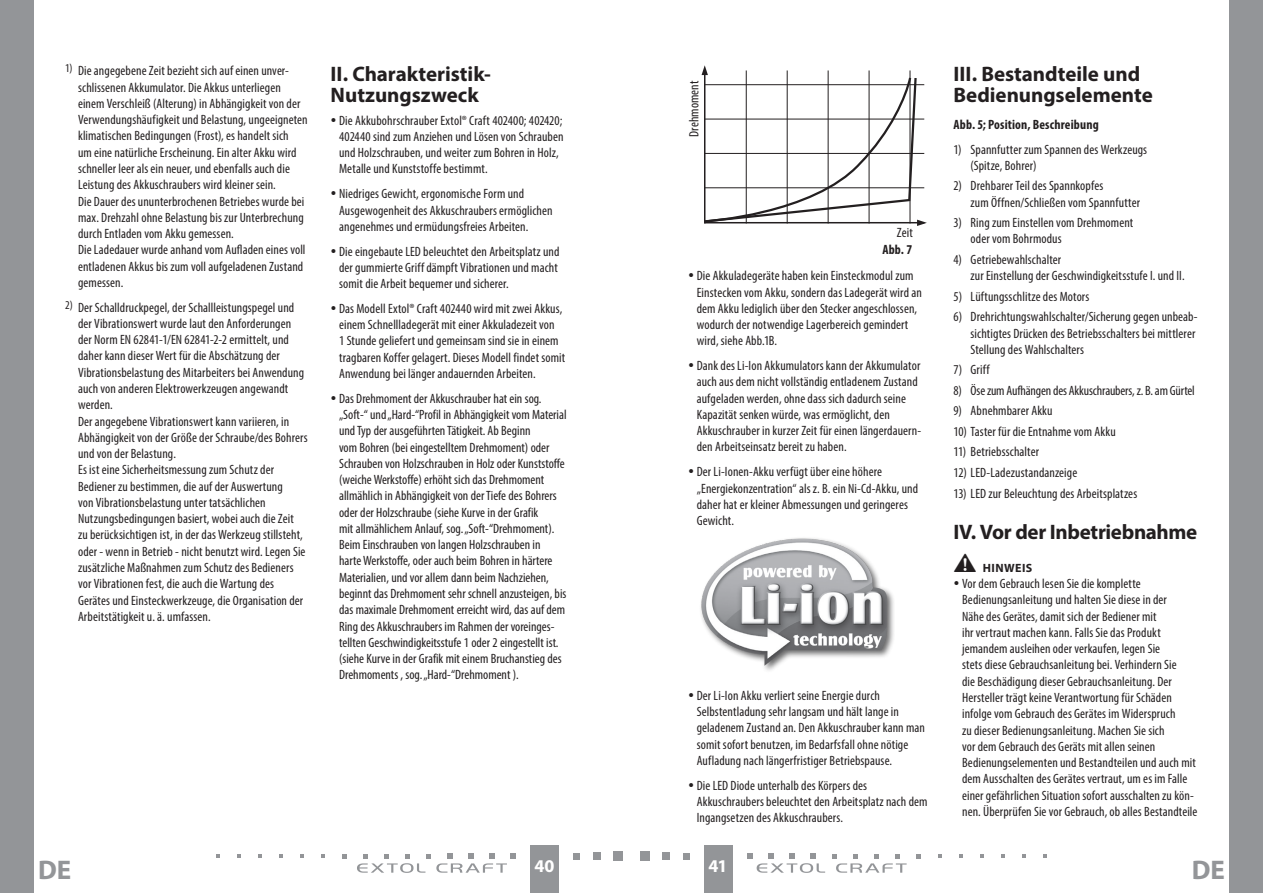
<style>
.page{position:relative;width:1263px;height:893px;background:#fff}
.page>*{position:absolute;margin:0;border:0;box-sizing:border-box;transform-origin:0 0}
.t1{font:700 27px "Myriad Pro";color:#939598}
.oddíl{font:700 21px/21px "Myriad Pro";letter-spacing:-.005em;color:#231f20}
.t2{font:700 18px "Myriad Pro";color:#fff}
.body_číslované{font:condensed 13.5px/16.2px "Myriad Pro";letter-spacing:.005em;color:#231f20}
.Normální_Italic{font:700 condensed 13.5px/16.2px "Myriad Pro";letter-spacing:.01em;color:#231f20;text-align:right}
.t3{font:700 12px "Myriad Pro";letter-spacing:.035em;color:#231f20}
.s1{font-weight:400}
</style>
<div class="page">
<div style="left:0;top:0;width:34px;height:893px;background:#939598"></div>
<div style="left:1229px;top:0;width:34px;height:893px;background:#939598"></div>
<div style="left:704px;top:844px;width:29px;height:49px;background:#939598"></div>
<div style="left:530px;top:844px;width:28px;height:49px;background:#939598"></div>
<div style="left:640px;top:851px;width:9px;height:10px;background:#939598"></div>
<div style="left:662px;top:852px;width:8px;height:8px;background:#939598"></div>
<div style="left:683px;top:853px;width:7px;height:6px;background:#939598"></div>
<svg style="left:916px;top:854px;width:5px;height:4px"></svg>
<svg style="left:938px;top:854px;width:4px;height:4px"></svg>
<svg style="left:959px;top:854px;width:4px;height:4px"></svg>
<svg style="left:980px;top:854px;width:4px;height:4px"></svg>
<svg style="left:1001px;top:854px;width:4px;height:4px"></svg>
<svg style="left:1022px;top:854px;width:4px;height:4px"></svg>
<svg style="left:1043px;top:854px;width:4px;height:4px"></svg>
<svg style="left:747px;top:853px;width:160px;height:20px"></svg>
<div style="left:614px;top:851px;width:9px;height:10px;background:#939598"></div>
<div style="left:593px;top:852px;width:8px;height:8px;background:#939598"></div>
<svg style="left:573px;top:853px;width:6px;height:6px"></svg>
<svg style="left:342px;top:854px;width:5px;height:4px"></svg>
<svg style="left:321px;top:854px;width:4px;height:4px"></svg>
<svg style="left:300px;top:854px;width:4px;height:4px"></svg>
<svg style="left:279px;top:854px;width:4px;height:4px"></svg>
<svg style="left:258px;top:854px;width:4px;height:4px"></svg>
<svg style="left:237px;top:854px;width:4px;height:4px"></svg>
<svg style="left:216px;top:854px;width:4px;height:4px"></svg>
<svg style="left:357px;top:853px;width:159px;height:20px"></svg>
<svg style="left:701px;top:65px;width:226px;height:161px"></svg>
<hr style="left:704px;top:222px;width:220px;height:1px;background:#231f20">
<img style="left:701px;top:538px;width:193px;height:133px">
<p class="body_číslované" style="left:78px;top:63px;width:231px;text-indent:-13px"><sup>1)</sup> Die angegebene Zeit bezieht sich auf einen unver&shy;schlissenen Akkumulator. Die Akkus unterliegen einem Verschleiß (Alterung) in Abhängigkeit von der Verwendungshäufigkeit und Belastung, ungeeigneten klimatischen Bedingungen (Frost), es handelt sich<br>um eine natürliche Erscheinung. Ein alter Akku wird schneller leer als ein neuer, und ebenfalls auch die Leistung des Akkuschraubers wird kleiner sein.<br>Die Dauer des ununterbrochenen Betriebes wurde bei max. Drehzahl ohne Belastung bis zur Unterbrechung durch Entladen vom Akku gemessen.<br>Die Ladedauer wurde anhand vom Aufladen eines voll entladenen Akkus bis zum voll aufgeladenen Zustand gemessen.</p>
<p class="body_číslované" style="left:78px;top:299px;width:231px;text-indent:-13px"><sup>2)</sup> Der Schalldruckpegel, der Schallleistungspegel und der Vibrationswert wurde laut den Anforderungen der Norm EN 62841-1/EN 62841-2-2 ermittelt, und daher kann dieser Wert für die Abschätzung der Vibrationsbelastung des Mitarbeiters bei Anwendung auch von anderen Elektrowerkzeugen angewandt werden.<br>Der angegebene Vibrationswert kann variieren, in Abhängigkeit von der Größe der Schraube/des Bohrers und von der Belastung.<br>Es ist eine Sicherheitsmessung zum Schutz der Bediener zu bestimmen, die auf der Auswertung<br>von Vibrationsbelastung unter tatsächlichen Nutzungsbedingungen basiert, wobei auch die Zeit<br>zu berücksichtigen ist, in der das Werkzeug stillsteht, oder - wenn in Betrieb - nicht benutzt wird. Legen Sie zusätzliche Maßnahmen zum Schutz des Bedieners vor Vibrationen fest, die auch die Wartung des Gerätes und Einsteckwerkzeuge, die Organisation der Arbeitstätigkeit u. ä. umfassen.</p>
<p class="oddíl" style="left:331px;top:63px;width:162px">II. Charakteristik-<br>Nutzungszweck</p>
<p class="body_číslované" style="left:339px;top:112px;width:226px">Die Akkubohrschrauber Extol® Craft 402400; 402420; 402440 sind zum Anziehen und Lösen von Schrauben und Holzschrauben, und weiter zum Bohren in Holz, Metalle und Kunststoffe bestimmt.</p>
<p class="body_číslované" style="left:339px;top:186px;width:215px">Niedriges Gewicht, ergonomische Form und<br>Ausgewogenheit des Akkuschraubers ermöglichen angenehmes und ermüdungsfreies Arbeiten.</p>
<p class="body_číslované" style="left:339px;top:243px;width:222px">Die eingebaute LED beleuchtet den Arbeitsplatz und der gummierte Griff dämpft Vibrationen und macht somit die Arbeit bequemer und sicherer.</p>
<p class="body_číslované" style="left:339px;top:300px;width:228px">Das Modell Extol® Craft 402440 wird mit zwei Akkus, einem Schnellladegerät mit einer Akkuladezeit von<br>1 Stunde geliefert und gemeinsam sind sie in einem tragbaren Koffer gelagert. Dieses Modell findet somit Anwendung bei länger andauernden Arbeiten.</p>
<p class="body_číslované" style="left:339px;top:390px;width:229px">Das Drehmoment der Akkuschrauber hat ein sog. „Soft-“ und „Hard-“Profil in Abhängigkeit vom Material und Typ der ausgeführten Tätigkeit. Ab Beginn<br>vom Bohren (bei eingestelltem Drehmoment) oder Schrauben von Holzschrauben in Holz oder Kunststoffe (weiche Werkstoffe) erhöht sich das Drehmoment allmählich in Abhängigkeit von der Tiefe des Bohrers oder der Holzschraube (siehe Kurve in der Grafik<br>mit allmählichem Anlauf, sog. „Soft-“Drehmoment).<br>Beim Einschrauben von langen Holzschrauben in<br>harte Werkstoffe, oder auch beim Bohren in härtere Materialien, und vor allem dann beim Nachziehen, beginnt das Drehmoment sehr schnell anzusteigen, bis das maximale Drehmoment erreicht wird, das auf dem Ring des Akkuschraubers im Rahmen der voreinges&shy;tellten Geschwindigkeitsstufe 1 oder 2 eingestellt ist. (siehe Kurve in der Grafik mit einem Bruchanstieg des Drehmoments , sog. „Hard-“Drehmoment ).</p>
<p class="body_číslované" style="left:686px;top:137px;width:58px;rotate:-90deg">Drehmoment</p>
<p class="Normální_Italic" style="left:882px;top:225px;width:32px"><span class="s1">Zeit<br></span>Abb. 7</p>
<p class="body_číslované" style="left:697px;top:268px;width:227px">Die Akkuladegeräte haben kein Einsteckmodul zum Einstecken vom Akku, sondern das Ladegerät wird an dem Akku lediglich über den Stecker angeschlossen, wodurch der notwendige Lagerbereich gemindert wird, siehe Abb.1B.</p>
<p class="body_číslované" style="left:697px;top:357px;width:226px">Dank des Li-Ion Akkumulators kann der Akkumulator auch aus dem nicht vollständig entladenem Zustand aufgeladen werden, ohne dass sich dadurch seine Kapazität senken würde, was ermöglicht, den Akkuschrauber in kurzer Zeit für einen längerdauern&shy;den Arbeitseinsatz bereit zu haben.</p>
<p class="body_číslované" style="left:697px;top:463px;width:223px">Der Li-Ionen-Akku verfügt über eine höhere „Energiekonzentration“ als z. B. ein Ni-Cd-Akku, und daher hat er kleiner Abmessungen und geringeres Gewicht.</p>
<p class="body_číslované" style="left:697px;top:687px;width:230px">Der Li-Ion Akku verliert seine Energie durch Selbstentladung sehr langsam und hält lange in geladenem Zustand an. Den Akkuschrauber kann man somit sofort benutzen, im Bedarfsfall ohne nötige Aufladung nach längerfristiger Betriebspause.</p>
<p class="body_číslované" style="left:697px;top:777px;width:232px">Die LED Diode unterhalb des Körpers des<br>Akkuschraubers beleuchtet den Arbeitsplatz nach dem<br>Ingangsetzen des Akkuschraubers.</p>
<p class="oddíl" style="left:954px;top:63px;width:201px">III. Bestandteile und<br>Bedienungselemente</p>
<p class="Normální_Italic" style="left:954px;top:116px;width:147px">Abb. 5; Position, Beschreibung</p>
<p class="body_číslované" style="left:971px;top:141px;width:178px;text-indent:-17px">1) Spannfutter zum Spannen des Werkzeugs (Spitze, Bohrer)</p>
<p class="body_číslované" style="left:971px;top:178px;width:171px;text-indent:-17px">2) Drehbarer Teil des Spannkopfes<br>zum Öffnen/Schließen vom Spannfutter</p>
<p class="body_číslované" style="left:971px;top:214px;width:164px;text-indent:-17px">3) Ring zum Einstellen vom Drehmoment oder vom Bohrmodus</p>
<p class="body_číslované" style="left:971px;top:251px;width:215px;text-indent:-17px">4) Getriebewahlschalter<br>zur Einstellung der Geschwindigkeitsstufe I. und II.</p>
<p class="body_číslované" style="left:954px;top:288px;width:137px">5) Lüftungsschlitze des Motors</p>
<p class="body_číslované" style="left:971px;top:309px;width:229px;text-indent:-17px">6) Drehrichtungswahlschalter/Sicherung gegen unbeab&shy;sichtigtes Drücken des Betriebsschalters bei mittlerer<br>Stellung des Wahlschalters</p>
<p class="body_číslované" style="left:954px;top:362px;width:37px">7) Griff</p>
<p class="body_číslované" style="left:954px;top:382px;width:243px">8) Öse zum Aufhängen des Akkuschraubers, z. B. am Gürtel</p>
<p class="body_číslované" style="left:954px;top:403px;width:100px">9) Abnehmbarer Akku</p>
<p class="body_číslované" style="left:954px;top:423px;width:164px">10) Taster für die Entnahme vom Akku</p>
<p class="body_číslované" style="left:954px;top:444px;width:87px">11) Betriebsschalter</p>
<p class="body_číslované" style="left:954px;top:464px;width:125px">12) LED-Ladezustandanzeige</p>
<p class="body_číslované" style="left:954px;top:485px;width:185px">13) LED zur Beleuchtung des Arbeitsplatzes</p>
<p class="oddíl" style="left:954px;top:521px;width:245px">IV. Vor der Inbetriebnahme</p>
<p class="t3" style="left:954px;top:560px;width:80px">• HINWEIS</p>
<p class="body_číslované" style="left:962px;top:575px;width:237px">Vor dem Gebrauch lesen Sie die komplette Bedienungsanleitung und halten Sie diese in der<br>Nähe des Gerätes, damit sich der Bediener mit<br>ihr vertraut machen kann. Falls Sie das Produkt jemandem ausleihen oder verkaufen, legen Sie<br>stets diese Gebrauchsanleitung bei. Verhindern Sie<br>die Beschädigung dieser Gebrauchsanleitung. Der Hersteller trägt keine Verantwortung für Schäden infolge vom Gebrauch des Gerätes im Widerspruch<br>zu dieser Bedienungsanleitung. Machen Sie sich<br>vor dem Gebrauch des Geräts mit allen seinen Bedienungselementen und Bestandteilen und auch mit dem Ausschalten des Gerätes vertraut, um es im Falle einer gefährlichen Situation sofort ausschalten zu kön&shy;nen. Überprüfen Sie vor Gebrauch, ob alles Bestandteile</p>
<h1 class="t1" style="left:38px;top:852px;width:35px">DE</h1>
<h3 class="t2" style="left:534px;top:855px;width:22px">40</h3>
<h3 class="t2" style="left:709px;top:855px;width:20px">41</h3>
<h1 class="t1" style="left:1192px;top:852px;width:35px">DE</h1>
</div>
